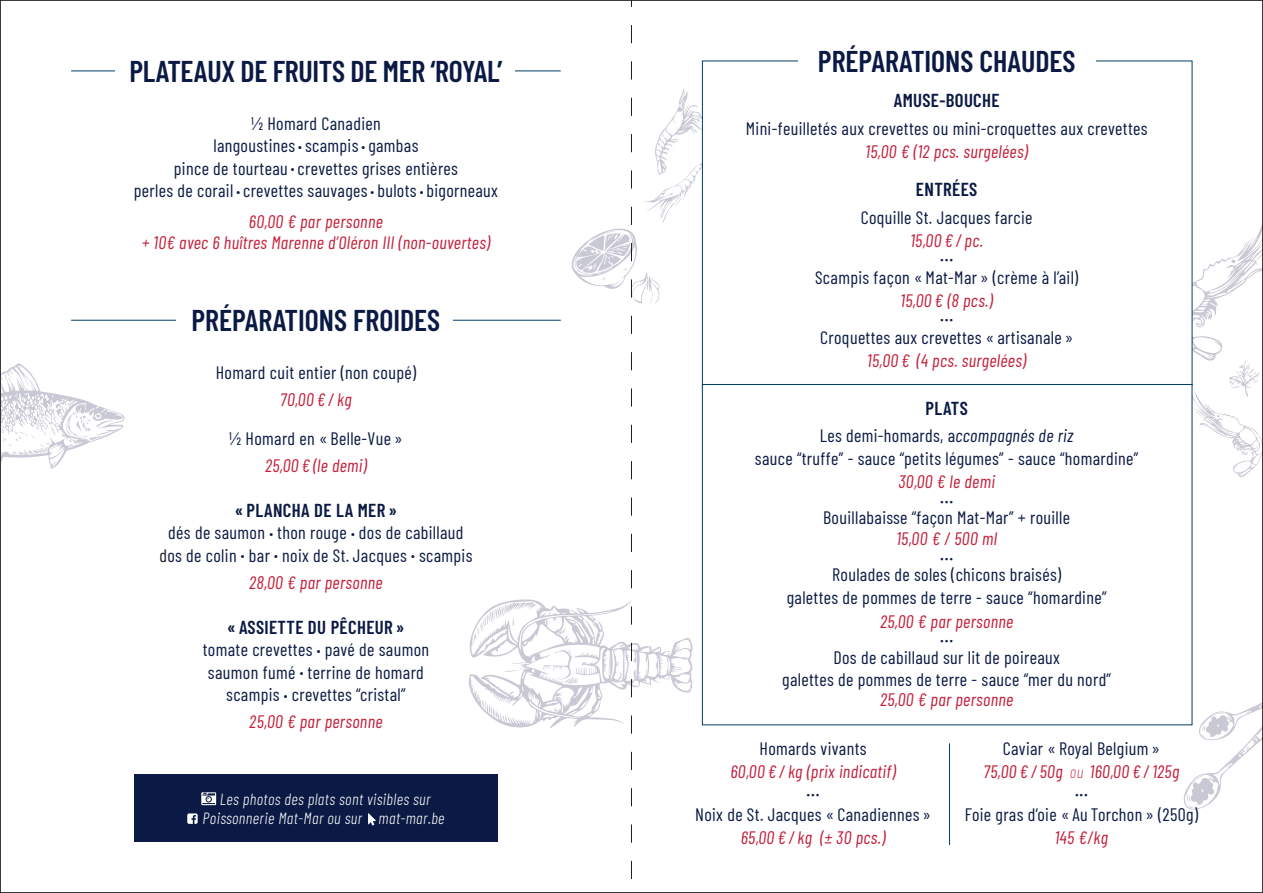
<style>
.page{position:relative;width:1263px;height:893px;background:#fff}
.page>*{position:absolute;margin:0;border:0;box-sizing:border-box;transform-origin:0 0}
.t1{font:600 30px "Barlow Condensed";color:#0b1a44}
.t2{font:600 18.75px "Barlow Condensed";letter-spacing:.02em;color:#0b1a44}
.t3{font:18px/22.5px "Barlow Condensed";letter-spacing:.02em;color:#0b1a44;text-align:center}
.t4{font:italic 18px/21px "Barlow Condensed";letter-spacing:.02em;color:#c31f39;text-align:center}
.t5{font:italic 300 16.2px/19.5px "Barlow Condensed";letter-spacing:.025em;color:#fff;text-align:center}
.t6{font:10.5px "Barlow Condensed";color:#0b1a44}
.s1{font-size:12.6px}
.s2{color:#231f20}
.s3{font-style:italic}
.s4{font-style:normal;color:#0b1a44}
.s5{font-weight:200;font-size:16.5px}
</style>
<div class="page">
<svg style="left:1183px;top:683px;width:78px;height:127px"></svg>
<svg style="left:1192px;top:217px;width:69px;height:261px"></svg>
<svg style="left:2px;top:363px;width:123px;height:106px"></svg>
<hr style="left:71px;top:71px;width:490px;height:1px;background:#003e67">
<div style="left:115px;top:48px;width:400px;height:47px;background:#fff"></div>
<hr style="left:71px;top:320px;width:490px;height:1px;background:#003e67">
<div style="left:177px;top:297px;width:276px;height:47px;background:#fff"></div>
<div style="left:134px;top:775px;width:364px;height:67px;background:#0b1a44"></div>
<svg style="left:201px;top:792px;width:15px;height:13px"></svg>
<svg style="left:187px;top:813px;width:11px;height:11px"></svg>
<svg style="left:368px;top:813px;width:8px;height:12px"></svg>
<div style="left:702px;top:384px;width:490px;height:341px;background:#fff;border:1px solid #003e67"></div>
<hr style="left:949px;top:743px;width:1px;height:102px;background:#003e67">
<svg style="left:468px;top:2px;width:249px;height:877px"></svg>
<h1 class="t1" style="left:129px;top:50px;width:374px">PLATEAUX DE FRUITS DE MER ‘ROYAL’</h1>
<p class="t3" style="left:134px;top:111px;width:366px">½ Homard Canadien<br>langoustines <span class="s1">•</span> scampis <span class="s1">•</span> gambas<br>pince de tourteau <span class="s1">•</span> crevettes grises entières<br>perles de corail <span class="s1">•</span> crevettes sauvages <span class="s1">•</span> bulots <span class="s1">•</span> bigorneaux</p>
<p class="t4" style="left:142px;top:210px;width:350px">60,00 € par personne<br>+ 10€ avec 6 huîtres Marenne d’Oléron III (non-ouvertes)</p>
<h1 class="t1" style="left:192px;top:299px;width:250px">PRÉPARATIONS FROIDES</h1>
<p class="t3" style="left:216px;top:360px;width:202px">Homard cuit entier (non coupé)</p>
<p class="t4" style="left:280px;top:388px;width:73px">70,00 € /kg</p>
<p class="t3" style="left:229px;top:426px;width:175px">½ Homard en « Belle-Vue »</p>
<p class="t4" style="left:265px;top:454px;width:103px">25,00 € (le demi)</p>
<p class="t2" style="left:235px;top:497px;width:164px">« PLANCHA DE LA MER »</p>
<p class="t3" style="left:159px;top:520px;width:315px">dés de saumon <span class="s1">•</span> thon rouge <span class="s1">•</span> dos de cabillaud <span class="s2">d</span>os de colin <span class="s1">•</span> bar <span class="s1">•</span> noix de St. Jacques <span class="s1">•</span> scampis</p>
<p class="t4" style="left:249px;top:570px;width:135px">28,00 € par personne</p>
<p class="t2" style="left:227px;top:613px;width:179px">« ASSIETTE DU PÊCHEUR »</p>
<p class="t3" style="left:203px;top:637px;width:228px">tomate crevettes <span class="s1">•</span> pavé de saumon saumon fumé <span class="s1">•</span> terrine de homard scampis <span class="s1">•</span> crevettes “cristal”</p>
<p class="t4" style="left:249px;top:710px;width:135px">25,00 € par personne</p>
<p class="t5" style="left:203px;top:788px;width:243px">Les photos des plats sont visibles sur<br>Poissonnerie Mat-Mar ou sur mat-mar.be</p>
<h1 class="t1" style="left:818px;top:40px;width:259px">PRÉPARATIONS CHAUDES</h1>
<p class="t2" style="left:894px;top:87px;width:107px">AMUSE-BOUCHE</p>
<p class="t3" style="left:746px;top:116px;width:403px">Mini-feuilletés aux crevettes ou mini-croquettes aux crevettes</p>
<p class="t4" style="left:866px;top:139px;width:164px">15,00 € (12 pcs. surgelées)</p>
<p class="t2" style="left:916px;top:176px;width:63px">ENTRÉES</p>
<p class="t3" style="left:861px;top:205px;width:173px">Coquille St. Jacques farcie</p>
<p class="t4" style="left:910px;top:228px;width:74px">15,00 € / pc.</p>
<p class="t6" style="left:940px;top:252px;width:14px">•••</p>
<p class="t3" style="left:815px;top:265px;width:265px">Scampis façon « Mat-Mar » (crème à l’ail)</p>
<p class="t4" style="left:901px;top:288px;width:94px">15,00 € (8 pcs.)</p>
<p class="t6" style="left:940px;top:312px;width:14px">•••</p>
<p class="t3" style="left:820px;top:325px;width:254px">Croquettes aux crevettes « artisanale »</p>
<p class="t4" style="left:867px;top:348px;width:160px">15,00 € (4 pcs. surgelées)</p>
<p class="t2" style="left:925px;top:395px;width:44px">PLATS</p>
<p class="t3" style="left:755px;top:423px;width:385px">Les demi-homards, a<span class="s3">ccompagnés de riz<br></span>sauce “truffe” - sauce “petits légumes” - sauce “homardine”</p>
<p class="t4" style="left:898px;top:470px;width:98px">30,00 € le demi</p>
<p class="t6" style="left:940px;top:493px;width:14px">•••</p>
<p class="t3" style="left:823px;top:505px;width:248px">Bouillabaisse “façon Mat-Mar” + rouille</p>
<p class="t4" style="left:896px;top:527px;width:102px">15,00 € / 500 ml</p>
<p class="t6" style="left:940px;top:550px;width:14px">•••</p>
<p class="t3" style="left:787px;top:562px;width:321px">Roulades de soles (chicons braisés)<br>galettes de pommes de terre - sauce “homardine”</p>
<p class="t4" style="left:880px;top:609px;width:135px">25,00 € par personne</p>
<p class="t6" style="left:940px;top:633px;width:14px">•••</p>
<p class="t3" style="left:782px;top:644px;width:330px">Dos de cabillaud sur lit de poireaux<br>galettes de pommes de terre - sauce “mer du nord”</p>
<p class="t4" style="left:880px;top:687px;width:135px">25,00 € par personne</p>
<p class="t3" style="left:759px;top:736px;width:109px">Homards vivants</p>
<p class="t4" style="left:730px;top:759px;width:167px">60,00 € /kg (prix indicatif)</p>
<p class="t6" style="left:807px;top:787px;width:14px">•••</p>
<p class="t3" style="left:695px;top:802px;width:237px">Noix de St. Jacques « Canadiennes »</p>
<p class="t4" style="left:741px;top:825px;width:146px">65,00 € /kg (± 30 pcs.)</p>
<p class="t4" style="left:983px;top:736px;width:197px;line-height:22.5px"><span class="s4">Caviar « Royal Belgium »<br></span>75,00 € /50g <span class="s5">ou</span> 160,00 € / 125g</p>
<p class="t6" style="left:1075px;top:787px;width:14px">•••</p>
<p class="t3" style="left:965px;top:802px;width:235px">Foie gras d’oie « Au Torchon » (250g)</p>
<p class="t4" style="left:1055px;top:825px;width:55px">145 €/kg</p>
</div>
